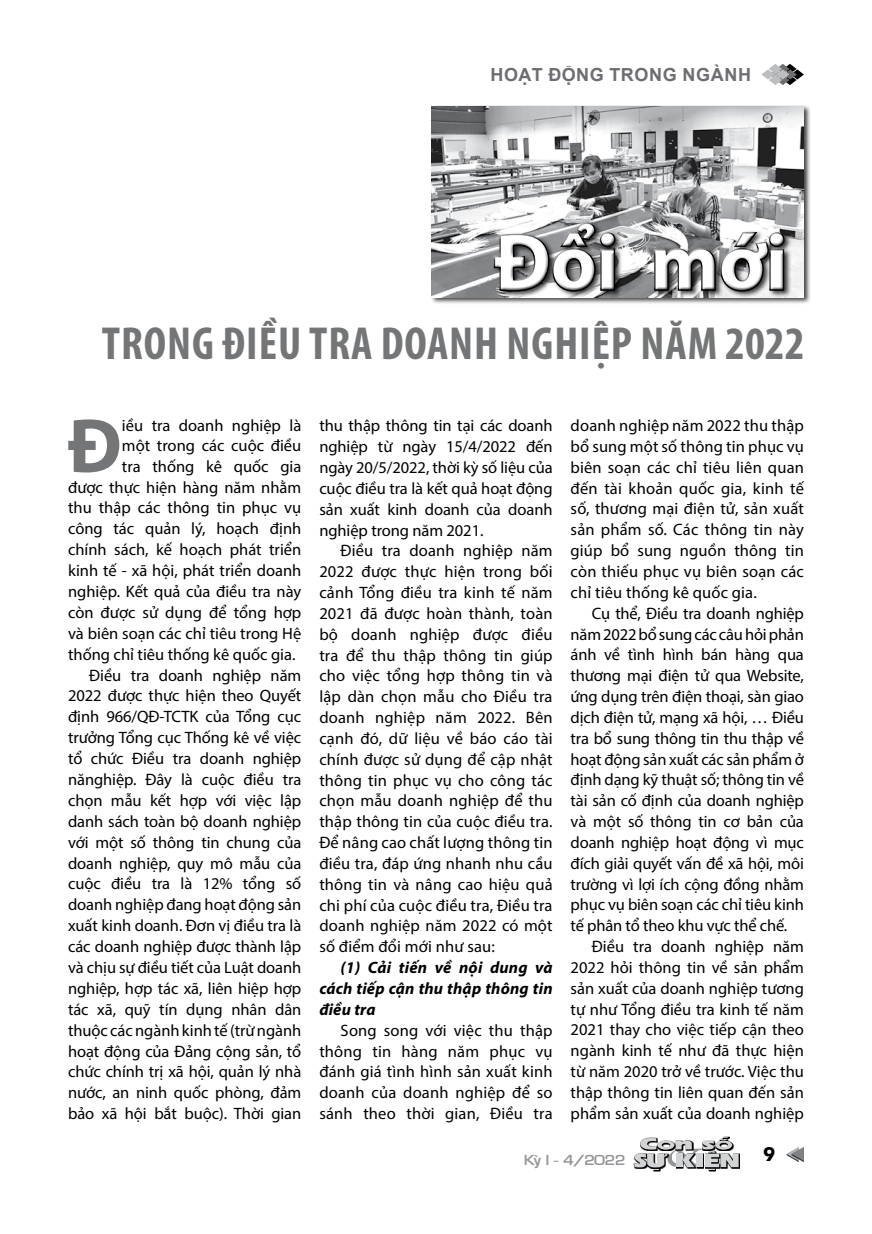
<style>
.page{position:relative;width:872px;height:1234px;background:#fff}
.page>*{position:absolute;margin:0;border:0;box-sizing:border-box;transform-origin:0 0}
.t1{font:700 79.5px "Myriad Pro";color:#fff}
.t2{font:700 76.65px "Myriad Pro";color:#737577}
.t3{font:700 condensed 46.5px "Myriad Pro";letter-spacing:.02em;color:#737577}
.t4{font:700 19.5px "Futura";color:#000}
.t5{font:700 18px "Arial";letter-spacing:.035em;color:#6d6e71}
.t6{font:16.5px/20.9px "Myriad Pro";letter-spacing:-.005em;color:#000;text-align:justify}
.t7{font:italic 700 16.5px/20.9px "Myriad Pro";letter-spacing:.01em;color:#000;text-align:justify}
.t8{font:13.5px "VNI Eurasia Bold";color:#939598;scale:1.1 1}
</style>
<div class="page">
<svg style="left:761px;top:64px;width:43px;height:21px"></svg>
<svg style="left:786px;top:1147px;width:18px;height:13px"></svg>
<div style="left:720px;top:1153px;width:20px;height:15px;background:#88898a"></div>
<svg style="left:634px;top:1136px;width:104px;height:35px"></svg>
<div style="left:430px;top:105px;width:381px;height:199px;background:#000;opacity:.75"></div>
<img style="left:432px;top:106px;width:372px;height:191px">
<div style="left:492px;top:221px;width:300px;height:77px;background:#000;opacity:.75"></div>
<div style="left:489px;top:218px;width:297px;height:75px;background:#fff;opacity:.75"></div>
<div style="left:490px;top:225px;width:299px;height:71px;background:#000;opacity:.75"></div>
<p class="t5" style="left:490px;top:62px;width:262px">HOẠT ĐỘNG TRONG NGÀNH</p>
<h1 class="t1" style="left:495px;top:210px;width:294px">Đổi mới</h1>
<h3 class="t3" style="left:102px;top:314px;width:704px">TRONG ĐIỀU TRA DOANH NGHIỆP NĂM 2022</h3>
<h2 class="t2" style="left:68px;top:396px;width:55px">Đ</h2>
<p class="t6" style="left:122px;top:415px;width:181px">iều tra doanh nghiệp là</p>
<p class="t6" style="left:122px;top:435px;width:181px">một trong các cuộc điều</p>
<p class="t6" style="left:122px;top:455px;width:181px">tra thống kê quốc gia</p>
<p class="t6" style="left:68px;top:476px;width:235px">được thực hiện hàng năm nhằm</p>
<p class="t6" style="left:68px;top:497px;width:235px">thu thập các thông tin phục vụ</p>
<p class="t6" style="left:68px;top:518px;width:235px">công tác quản lý, hoạch định</p>
<p class="t6" style="left:68px;top:539px;width:235px">chính sách, kế hoạch phát triển</p>
<p class="t6" style="left:68px;top:560px;width:235px">kinh tế - xã hội, phát triển doanh</p>
<p class="t6" style="left:68px;top:580px;width:235px">nghiệp. Kết quả của điều tra này</p>
<p class="t6" style="left:68px;top:601px;width:235px">còn được sử dụng để tổng hợp</p>
<p class="t6" style="left:68px;top:622px;width:235px">và biên soạn các chỉ tiêu trong Hệ</p>
<p class="t6" style="left:68px;top:643px;width:229px">thống chỉ tiêu thống kê quốc gia.</p>
<p class="t6" style="left:89px;top:664px;width:213px">Điều tra doanh nghiệp năm</p>
<p class="t6" style="left:68px;top:685px;width:235px">2022 được thực hiện theo Quyết</p>
<p class="t6" style="left:68px;top:706px;width:235px">định 966/QĐ-TCTK của Tổng cục</p>
<p class="t6" style="left:68px;top:726px;width:235px">trưởng Tổng cục Thống kê về việc</p>
<p class="t6" style="left:68px;top:747px;width:235px">tổ chức Điều tra doanh nghiệp</p>
<p class="t6" style="left:68px;top:768px;width:235px">nănghiệp. Đây là cuộc điều tra</p>
<p class="t6" style="left:68px;top:789px;width:235px">chọn mẫu kết hợp với việc lập</p>
<p class="t6" style="left:68px;top:810px;width:235px">danh sách toàn bộ doanh nghiệp</p>
<p class="t6" style="left:68px;top:831px;width:235px">với một số thông tin chung của</p>
<p class="t6" style="left:68px;top:852px;width:235px">doanh nghiệp, quy mô mẫu của</p>
<p class="t6" style="left:68px;top:873px;width:235px">cuộc điều tra là 12% tổng số</p>
<p class="t6" style="left:68px;top:893px;width:235px">doanh nghiệp đang hoạt động sản</p>
<p class="t6" style="left:68px;top:914px;width:235px">xuất kinh doanh. Đơn vị điều tra là</p>
<p class="t6" style="left:68px;top:935px;width:235px">các doanh nghiệp được thành lập</p>
<p class="t6" style="left:68px;top:956px;width:235px">và chịu sự điều tiết của Luật doanh</p>
<p class="t6" style="left:68px;top:977px;width:235px">nghiệp, hợp tác xã, liên hiệp hợp</p>
<p class="t6" style="left:68px;top:998px;width:235px">tác xã, quỹ tín dụng nhân dân</p>
<p class="t6" style="left:68px;top:1019px;width:235px">thuộc các ngành kinh tế (trừ ngành</p>
<p class="t6" style="left:68px;top:1040px;width:235px">hoạt động của Đảng cộng sản, tổ</p>
<p class="t6" style="left:68px;top:1060px;width:235px">chức chính trị xã hội, quản lý nhà</p>
<p class="t6" style="left:68px;top:1081px;width:235px">nước, an ninh quốc phòng, đảm</p>
<p class="t6" style="left:68px;top:1102px;width:235px">bảo xã hội bắt buộc). Thời gian</p>
<p class="t6" style="left:319px;top:415px;width:235px">thu thập thông tin tại các doanh nghiệp từ ngày 15/4/2022 đến ngày 20/5/2022, thời kỳ số liệu của cuộc điều tra là kết quả hoạt động sản xuất kinh doanh của doanh nghiệp trong năm 2021.</p>
<p class="t6" style="left:319px;top:540px;width:235px;text-indent:21px">Điều tra doanh nghiệp năm 2022 được thực hiện trong bối cảnh Tổng điều tra kinh tế năm 2021 đã được hoàn thành, toàn bộ doanh nghiệp được điều tra để thu thập thông tin giúp cho việc tổng hợp thông tin và lập dàn chọn mẫu cho Điều tra doanh nghiệp năm 2022. Bên cạnh đó, dữ liệu về báo cáo tài chính được sử dụng để cập nhật thông tin phục vụ cho công tác chọn mẫu doanh nghiệp để thu thập thông tin của cuộc điều tra.<br>Để nâng cao chất lượng thông tin điều tra, đáp ứng nhanh nhu cầu thông tin và nâng cao hiệu quả chi phí của cuộc điều tra, Điều tra doanh nghiệp năm 2022 có một số điểm đổi mới như sau:</p>
<p class="t7" style="left:319px;top:956px;width:235px;text-indent:21px">(1) Cải tiến về nội dung và cách tiếp cận thu thập thông tin điều tra</p>
<p class="t6" style="left:319px;top:1019px;width:235px;text-indent:21px">Song song với việc thu thập thông tin hàng năm phục vụ đánh giá tình hình sản xuất kinh doanh của doanh nghiệp để so sánh theo thời gian, Điều tra</p>
<p class="t6" style="left:570px;top:415px;width:235px">doanh nghiệp năm 2022 thu thập bổ sung một số thông tin phục vụ biên soạn các chỉ tiêu liên quan đến tài khoản quốc gia, kinh tế số, thương mại điện tử, sản xuất sản phẩm số. Các thông tin này giúp bổ sung nguồn thông tin còn thiếu phục vụ biên soạn các chỉ tiêu thống kê quốc gia.</p>
<p class="t6" style="left:570px;top:602px;width:235px;text-indent:21px">Cụ thể, Điều tra doanh nghiệp năm 2022 bổ sung các câu hỏi phản ánh về tình hình bán hàng qua thương mại điện tử qua Website, ứng dụng trên điện thoại, sàn giao dịch điện tử, mạng xã hội, … Điều tra bổ sung thông tin thu thập về hoạt động sản xuất các sản phẩm ở định dạng kỹ thuật số; thông tin về tài sản cố định của doanh nghiệp và một số thông tin cơ bản của doanh nghiệp hoạt động vì mục đích giải quyết vấn đề xã hội, môi trường vì lợi ích cộng đồng nhằm phục vụ biên soạn các chỉ tiêu kinh tế phân tổ theo khu vực thể chế.</p>
<p class="t6" style="left:570px;top:935px;width:235px;text-indent:21px">Điều tra doanh nghiệp năm 2022 hỏi thông tin về sản phẩm sản xuất của doanh nghiệp tương tự như Tổng điều tra kinh tế năm 2021 thay cho việc tiếp cận theo ngành kinh tế như đã thực hiện từ năm 2020 trở về trước. Việc thu thập thông tin liên quan đến sản phẩm sản xuất của doanh nghiệp</p>
<p class="t8" style="left:524px;top:1150px;width:94px">KyøI - 4/2022</p>
<p class="t4" style="left:763px;top:1139px;width:14px">9</p>
</div>
